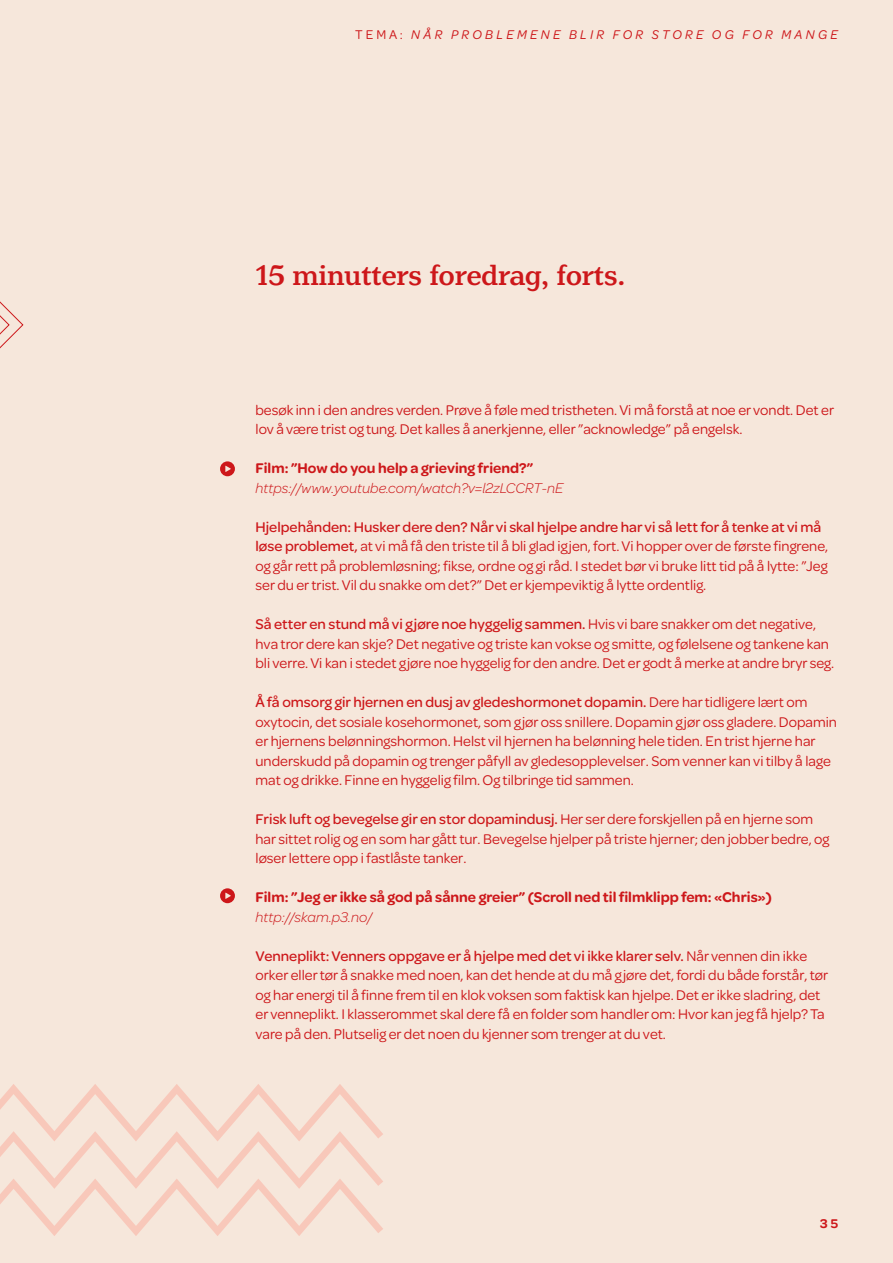
<style>
.page{position:relative;width:893px;height:1263px;background:#f6e7db}
.page>*{position:absolute;margin:0;border:0;box-sizing:border-box;transform-origin:0 0}
.t1{font:500 30px "Henriette";color:#cd171a}
.t2{font:15px/19.5px "Omnes";color:#cd171a}
.t3{font:600 15px "Omnes";color:#cd171a}
.t4{font:italic 300 15px "Omnes";color:#cd171a}
.t5{font:italic 13.5px "Omnes";letter-spacing:.24em;color:#cd171a}
.t6{font:600 13.5px "Omnes";color:#cd171a}
.s1{font-style:normal}
.s2{font-weight:500}
</style>
<div class="page">
<svg style="left:0;top:1084px;width:383px;height:152px"></svg>
<svg style="left:0;top:301px;width:23px;height:48px"></svg>
<svg style="left:220px;top:461px;width:15px;height:15px"></svg>
<svg style="left:220px;top:888px;width:15px;height:15px"></svg>
<p class="t5" style="left:355px;top:26px;width:484px"><span class="s1">TEMA:</span> NÅR PROBLEMENE BLIR FOR STORE OG FOR MANGE</p>
<p class="t1" style="left:255px;top:258px;width:372px">15 minutters foredrag, forts.</p>
<p class="t2" style="left:255px;top:399px;width:580px">besøk inn i den andres verden. Prøve å føle med tristheten. Vi må forstå at noe er vondt. Det er lov å være trist og tung. Det kalles å anerkjenne, eller ”acknowledge” på engelsk.</p>
<p class="t3" style="left:255px;top:458px;width:279px">Film: ”How do you help a grieving friend?”</p>
<p class="t4" style="left:255px;top:478px;width:310px">https://www.youtube.com/watch?v=l2zLCCRT-nE</p>
<p class="t2" style="left:255px;top:516px;width:574px"><span class="s2">Hjelpehånden: Husker dere den? Når vi skal hjelpe andre har vi så lett for å tenke at vi må løse problemet,</span> at vi må få den triste til å bli glad igjen, fort. Vi hopper over de første fingrene, og går rett på problemløsning; fikse, ordne og gi råd. I stedet bør vi bruke litt tid på å lytte: ”Jeg ser du er trist. Vil du snakke om det?” Det er kjempeviktig å lytte ordentlig.</p>
<p class="t2" style="left:255px;top:614px;width:580px"><span class="s2">Så etter en stund må vi gjøre noe hyggelig sammen.</span> Hvis vi bare snakker om det negative, hva tror dere kan skje? Det negative og triste kan vokse og smitte, og følelsene og tankene kan bli verre. Vi kan i stedet gjøre noe hyggelig for den andre. Det er godt å merke at andre bryr seg.</p>
<p class="t2" style="left:255px;top:692px;width:583px"><span class="s2">Å få omsorg gir hjernen en dusj av gledeshormonet dopamin.</span> Dere har tidligere lært om oxytocin, det sosiale kosehormonet, som gjør oss snillere. Dopamin gjør oss gladere. Dopamin er hjernens belønningshormon. Helst vil hjernen ha belønning hele tiden. En trist hjerne har underskudd på dopamin og trenger påfyll av gledesopplevelser. Som venner kan vi tilby å lage mat og drikke. Finne en hyggelig film. Og tilbringe tid sammen.</p>
<p class="t2" style="left:255px;top:809px;width:575px"><span class="s2">Frisk luft og bevegelse gir en stor dopamindusj.</span> Her ser dere forskjellen på en hjerne som har sittet rolig og en som har gått tur. Bevegelse hjelper på triste hjerner; den jobber bedre, og løser lettere opp i fastlåste tanker.</p>
<p class="t3" style="left:255px;top:887px;width:518px">Film: ”Jeg er ikke så god på sånne greier” (Scroll ned til filmklipp fem: «Chris»)</p>
<p class="t4" style="left:255px;top:907px;width:118px">http://skam.p3.no/</p>
<p class="t2" style="left:255px;top:945px;width:574px"><span class="s2">Venneplikt: Venners oppgave er å hjelpe med det vi ikke klarer selv.</span> Når vennen din ikke orker eller tør å snakke med noen, kan det hende at du må gjøre det, fordi du både forstår, tør og har energi til å finne frem til en klok voksen som faktisk kan hjelpe. Det er ikke sladring, det er venneplikt. I klasserommet skal dere få en folder som handler om: Hvor kan jeg få hjelp? Ta vare på den. Plutselig er det noen du kjenner som trenger at du vet.</p>
<p class="t6" style="left:820px;top:1214px;width:19px">35</p>
</div>
